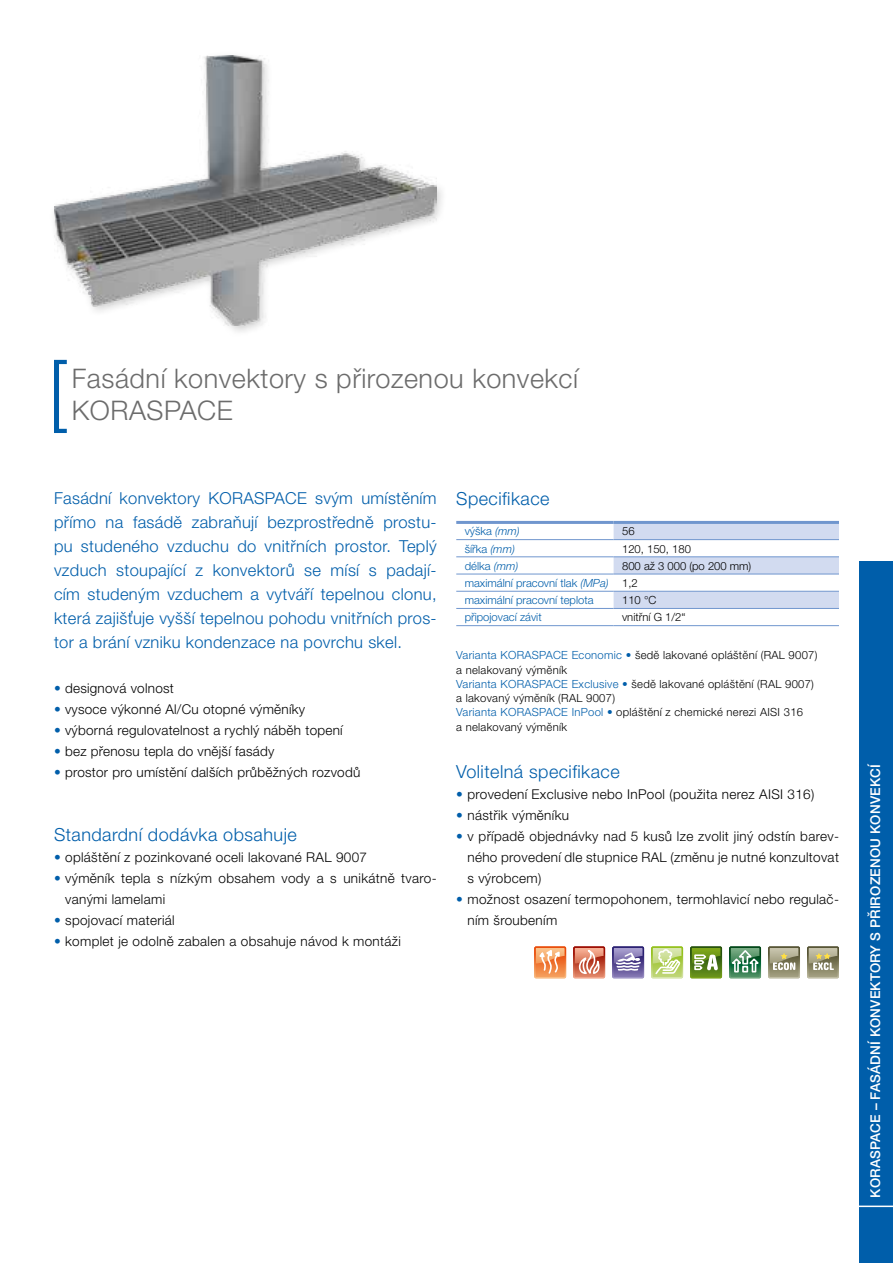
<style>
.page{position:relative;width:893px;height:1263px;background:#fff}
.page>*{position:absolute;margin:0;border:0;box-sizing:border-box;transform-origin:0 0}
.t1{font:300 27px/32.4px "Helvetica Neue CE";letter-spacing:.02em;color:#6c6c6c}
.t2{font:300 18px "Helvetica Neue CE";letter-spacing:.025em;color:#005eaa}
.t3{font:300 16.5px/24px "Helvetica Neue CE";letter-spacing:.02em;color:#005eaa;text-align:justify}
.t4{font:300 13.5px/21px "Helvetica Neue CE";letter-spacing:.025em;color:#000}
.t5{font:500 13.5px "Helvetica Neue CE";letter-spacing:.01em;color:#fff}
.t6{font:300 11.25px/14.2px "Helvetica Neue CE";letter-spacing:.025em;color:#000}
.t7{font:300 11.25px/17.2px "Helvetica Neue CE";color:#005eaa}
.t8{font:300 11.25px "Helvetica Neue CE";color:#000}
.s1{color:#005eaa}
.s2{font-style:italic}
.s3{color:#000}
</style>
<div class="page">
<div style="left:859px;top:561px;width:34px;height:702px;background:#005eaa"></div>
<hr style="left:839px;top:1205px;width:54px;height:2px;background:#fff">
<svg style="left:54px;top:360px;width:13px;height:73px"></svg>
<svg style="left:614px;top:524px;width:225px;height:84px"></svg>
<hr style="left:456px;top:521px;width:158px;height:3px;background:#7096ce">
<hr style="left:614px;top:521px;width:225px;height:3px;background:#7096ce">
<hr style="left:456px;top:539px;width:158px;height:1px;background:#7096ce">
<hr style="left:614px;top:539px;width:225px;height:1px;background:#7096ce">
<hr style="left:456px;top:557px;width:158px;height:1px;background:#7096ce">
<hr style="left:614px;top:557px;width:225px;height:1px;background:#7096ce">
<hr style="left:456px;top:574px;width:158px;height:1px;background:#7096ce">
<hr style="left:614px;top:574px;width:225px;height:1px;background:#7096ce">
<hr style="left:456px;top:591px;width:158px;height:1px;background:#7096ce">
<hr style="left:614px;top:591px;width:225px;height:1px;background:#7096ce">
<hr style="left:456px;top:608px;width:158px;height:1px;background:#7096ce">
<hr style="left:614px;top:608px;width:225px;height:1px;background:#7096ce">
<hr style="left:456px;top:625px;width:158px;height:1px;background:#7096ce">
<hr style="left:614px;top:625px;width:225px;height:1px;background:#7096ce">
<svg style="left:651px;top:946px;width:32px;height:32px"></svg>
<svg style="left:807px;top:946px;width:32px;height:32px"></svg>
<svg style="left:768px;top:946px;width:32px;height:32px"></svg>
<svg style="left:690px;top:946px;width:32px;height:32px"></svg>
<svg style="left:729px;top:946px;width:33px;height:32px"></svg>
<svg style="left:612px;top:946px;width:32px;height:32px"></svg>
<svg style="left:573px;top:946px;width:32px;height:32px"></svg>
<svg style="left:534px;top:946px;width:32px;height:32px"></svg>
<img style="left:54px;top:55px;width:383px;height:271px">
<h1 class="t1" style="left:72px;top:363px;width:508px">Fasádní konvektory s přirozenou konvekcí<br>KORASPACE</h1>
<p class="t3" style="left:54px;top:487px;width:384px">Fasádní konvektory KORASPACE svým umístěním přímo na fasádě zabraňují bezprostředně prostu&shy;pu studeného vzduchu do vnitřních prostor. Teplý vzduch stoupající z konvektorů se mísí s padají&shy;cím studeným vzduchem a vytváří tepelnou clonu, která zajišťuje vyšší tepelnou pohodu vnitřních pros&shy;tor a brání vzniku kondenzace na povrchu skel.</p>
<p class="t4" style="left:54px;top:678px;width:121px"><span class="s1">•</span> designová volnost</p>
<p class="t4" style="left:54px;top:699px;width:253px"><span class="s1">•</span> vysoce výkonné Al/Cu otopné výměníky</p>
<p class="t4" style="left:54px;top:720px;width:290px"><span class="s1">•</span> výborná regulovatelnost a rychlý náběh topení</p>
<p class="t4" style="left:54px;top:741px;width:222px"><span class="s1">•</span> bez přenosu tepla do vnější fasády</p>
<p class="t4" style="left:54px;top:762px;width:308px"><span class="s1">•</span> prostor pro umístění dalších průběžných rozvodů</p>
<h2 class="t2" style="left:456px;top:760px;width:165px">Volitelná specifikace</h2>
<p class="t4" style="left:456px;top:784px;width:360px"><span class="s1">•</span> provedení Exclusive nebo InPool (použita nerez AISI 316)</p>
<p class="t4" style="left:456px;top:805px;width:114px"><span class="s1">•</span> nástřik výměníku</p>
<p class="t4" style="left:467px;top:826px;width:373px;text-align:justify;text-indent:-11px"><span class="s1">•</span> v případě objednávky nad 5 kusů lze zvolit jiný odstín barev&shy;ného provedení dle stupnice RAL (změnu je nutné konzultovat s výrobcem)</p>
<p class="t4" style="left:467px;top:889px;width:373px;text-indent:-11px"><span class="s1">•</span> možnost osazení termopohonem, termohlavicí nebo regulač&shy;ním šroubením</p>
<h2 class="t2" style="left:456px;top:488px;width:95px">Specifikace</h2>
<p class="t7" style="left:465px;top:523px;width:56px">výška <span class="s2">(mm)</span></p>
<p class="t6" style="left:622px;top:524px;width:14px">56</p>
<p class="t7" style="left:465px;top:540px;width:52px">šířka <span class="s2">(mm)</span></p>
<p class="t8" style="left:622px;top:542px;width:70px">120, 150, 180</p>
<p class="t7" style="left:465px;top:557px;width:55px">délka <span class="s2">(mm)</span></p>
<p class="t7" style="left:465px;top:557px;width:288px;text-indent:157px"><span class="s3">800 až 3 000 (po 200 mm) </span>maximální pracovní tlak <span class="s2">(MPa)</span> <span class="s3">1,2<br></span>maximální pracovní teplota</p>
<p class="t6" style="left:622px;top:593px;width:36px">110 °C</p>
<p class="t7" style="left:465px;top:609px;width:78px">připojovací závit</p>
<p class="t8" style="left:622px;top:611px;width:65px">vnitřní G 1/2“</p>
<p class="t6" style="left:456px;top:648px;width:363px"><span class="s1">Varianta KORASPACE Economic •</span> šedě lakované opláštění (RAL 9007) a nelakovaný výměník<br><span class="s1">Varianta KORASPACE Exclusive •</span> šedě lakované opláštění (RAL 9007) a lakovaný výměník (RAL 9007)<br><span class="s1">Varianta KORASPACE InPool •</span> opláštění z chemické nerezi AISI 316<br>a nelakovaný výměník</p>
<h2 class="t2" style="left:54px;top:824px;width:244px">Standardní dodávka obsahuje</h2>
<p class="t4" style="left:54px;top:847px;width:315px"><span class="s1">•</span> opláštění z pozinkované oceli lakované RAL 9007</p>
<p class="t4" style="left:65px;top:868px;width:373px;text-indent:-11px"><span class="s1">•</span> výměník tepla s nízkým obsahem vody a s unikátně tvaro&shy;vanými lamelami</p>
<p class="t4" style="left:54px;top:910px;width:122px"><span class="s1">•</span> spojovací materiál</p>
<p class="t4" style="left:54px;top:931px;width:348px"><span class="s1">•</span> komplet je odolně zabalen a obsahuje návod k montáži</p>
<p class="t5" style="left:867px;top:1197px;width:435px;rotate:-90deg">KORASPACE – FASÁDNÍ KONVEKTORY S PŘIROZENOU KONVEKCÍ</p>
</div>
